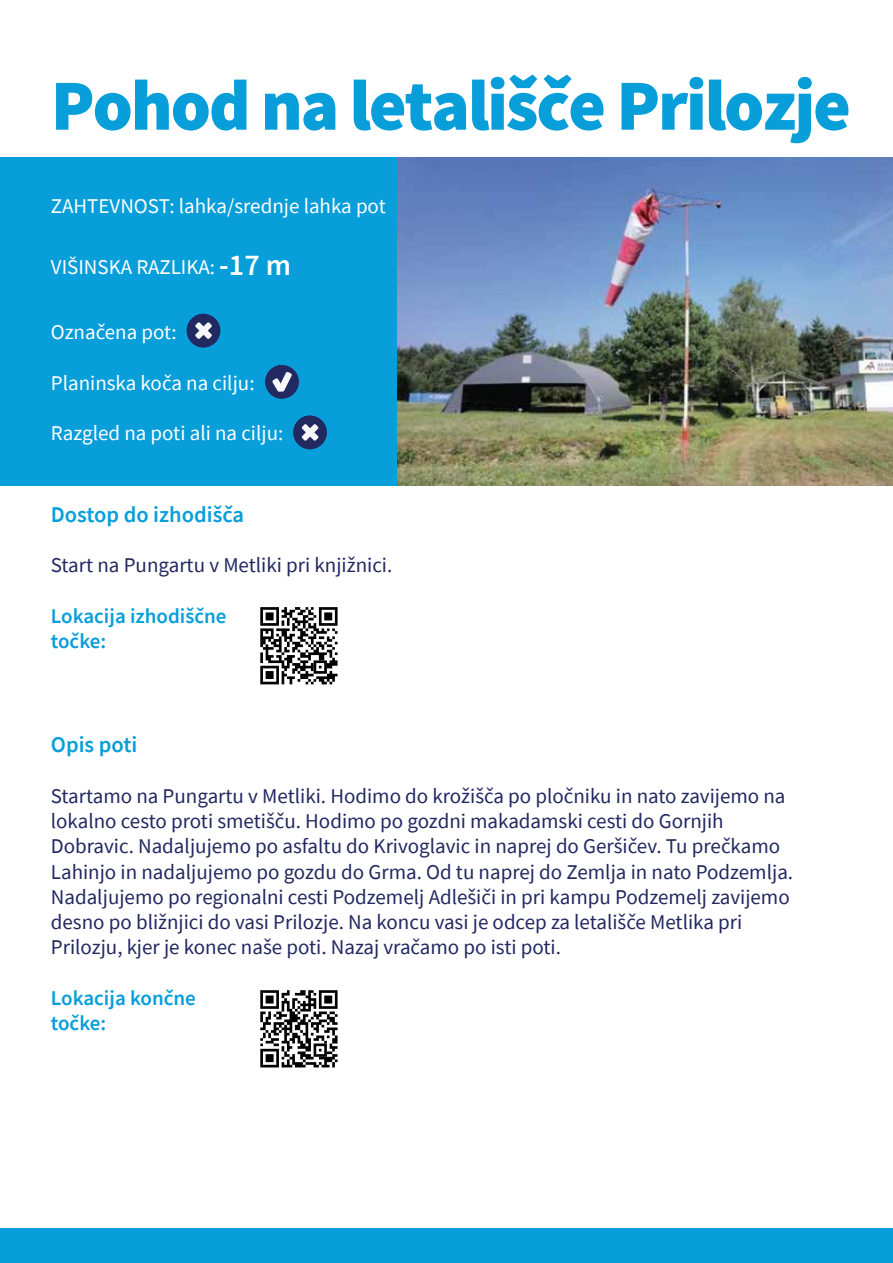
<style>
.page{position:relative;width:893px;height:1263px;background:#fff}
.page>*{position:absolute;margin:0;border:0;box-sizing:border-box;transform-origin:0 0}
.t1{font:900 72px "Source Sans Pro";letter-spacing:-.03em;color:#079eda}
.t2{font:600 22.5px "Source Sans Pro";color:#079eda}
.t3{font:21px/25.2px "Source Sans Pro";color:#222860}
.t4{font:21px "Source Sans Pro";color:#fff}
.t5{font:600 21px/25.2px "Source Sans Pro";color:#079eda}
.s1{font-weight:600;font-size:30px}
</style>
<div class="page">
<div style="left:0;top:157px;width:893px;height:328px;background:#079eda"></div>
<div style="left:0;top:1229px;width:893px;height:34px;background:#079eda"></div>
<div style="left:265px;top:365px;width:34px;height:34px;background:#222860;border-radius:50%"></div>
<svg style="left:265px;top:365px;width:27px;height:34px"></svg>
<svg style="left:187px;top:314px;width:33px;height:33px"></svg>
<svg style="left:293px;top:416px;width:34px;height:33px"></svg>
<svg style="left:260px;top:607px;width:78px;height:77px"></svg>
<svg style="left:260px;top:990px;width:78px;height:77px"></svg>
<img style="left:397px;top:157px;width:496px;height:328px">
<h1 class="t1" style="left:51px;top:56px;width:802px">Pohod na letališče Prilozje</h1>
<p class="t4" style="left:51px;top:193px;width:336px">ZAHTEVNOST: lahka/srednje lahka pot</p>
<p class="t4" style="left:51px;top:254px;width:242px">VIŠINSKA RAZLIKA: <span class="s1">-17 m</span></p>
<p class="t4" style="left:51px;top:319px;width:127px">Označena pot:</p>
<p class="t4" style="left:51px;top:369px;width:205px">Planinska koča na cilju:</p>
<p class="t4" style="left:51px;top:420px;width:234px">Razgled na poti ali na cilju:</p>
<p class="t2" style="left:51px;top:500px;width:195px">Dostop do izhodišča</p>
<p class="t3" style="left:51px;top:553px;width:343px">Start na Pungartu v Metliki pri knjižnici.</p>
<p class="t5" style="left:51px;top:603px;width:177px">Lokacija izhodiščne točke:</p>
<p class="t2" style="left:51px;top:730px;width:88px">Opis poti</p>
<p class="t3" style="left:51px;top:783px;width:744px">Startamo na Pungartu v Metliki. Hodimo do krožišča po pločniku in nato zavijemo na lokalno cesto proti smetišču. Hodimo po gozdni makadamski cesti do Gornjih Dobravic. Nadaljujemo po asfaltu do Krivoglavic in naprej do Geršičev. Tu prečkamo Lahinjo in nadaljujemo po gozdu do Grma. Od tu naprej do Zemlja in nato Podzemlja.<br>Nadaljujemo po regionalni cesti Podzemelj Adlešiči in pri kampu Podzemelj zavijemo desno po bližnjici do vasi Prilozje. Na koncu vasi je odcep za letališče Metlika pri Prilozju, kjer je konec naše poti. Nazaj vračamo po isti poti.</p>
<p class="t5" style="left:51px;top:985px;width:147px">Lokacija končne točke:</p>
</div>
